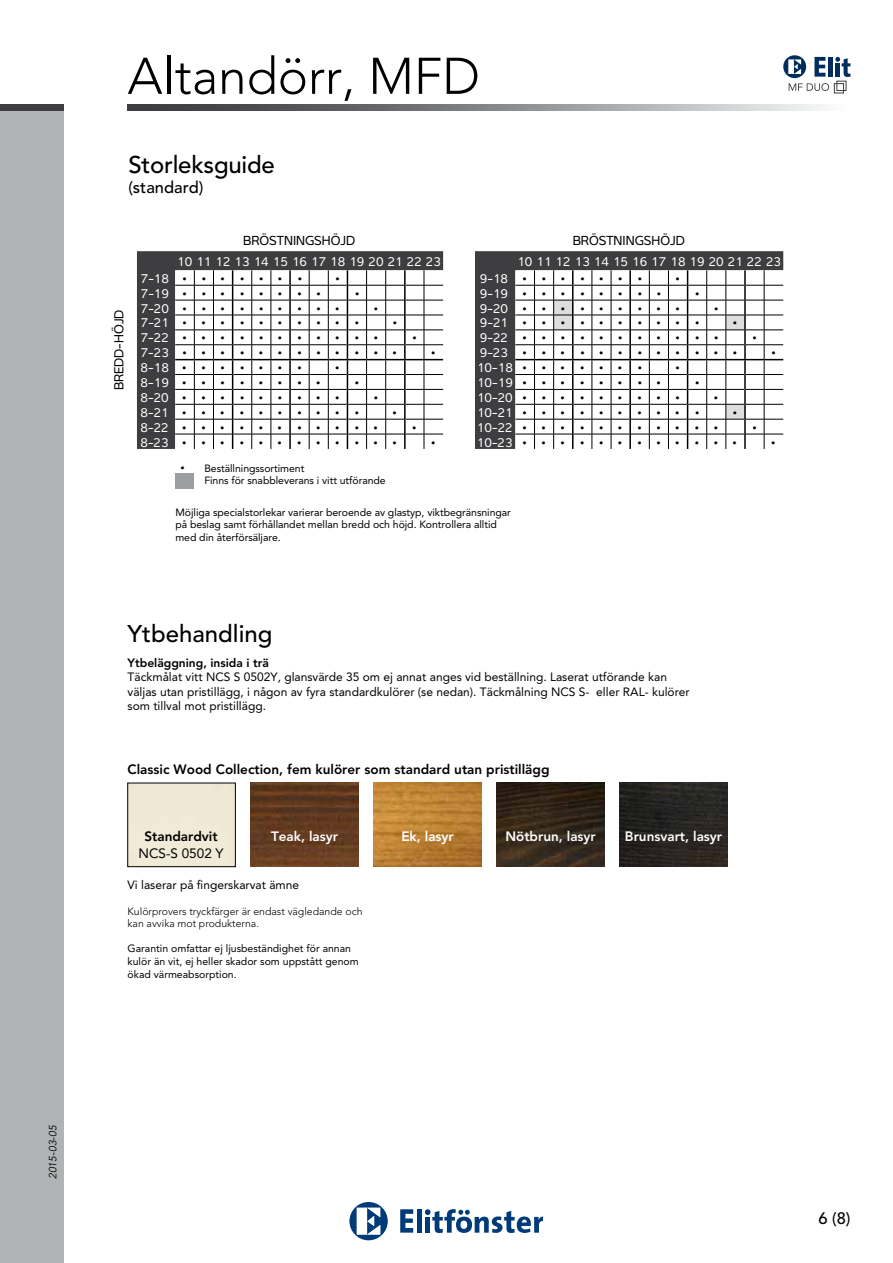
<style>
.page{position:relative;width:893px;height:1263px;background:#fff}
.page>*{position:absolute;margin:0;border:0;box-sizing:border-box;transform-origin:0 0}
.t1{font:300 51px "Avenir LT Std";color:#000}
.t2{font:500 24px "Avenir LT Std";letter-spacing:-.01em;color:#000}
.t3{font:500 16.5px "Avenir LT Std";color:#000}
.t4{font:13.5px "Interval Sans Pro";color:#000}
.t5{font:13.5px/17px "Interval Sans Pro";color:#fff}
.t6{font:800 13.5px "Avenir LT Std";color:#000}
.t7{font:800 13.5px "Avenir LT Std";color:#fff}
.t8{font:13.5px "Avenir LT Std";color:#000}
.t9{font:12px/14.4px "Avenir LT Std";color:#000}
.t10{font:800 12px "Avenir LT Std";color:#000}
.t11{font:10.5px/12.6px "Avenir LT Std";letter-spacing:-.005em;color:#000}
.t12{font:300 10.5px/12.6px "Avenir LT Std";color:#000}
.t13{font:italic 10.5px "Avenir LT Std";color:#000}
.s1{color:#000}
.s2{color:#fff}
.s3{font-family:"Interval Sans Pro";font-size:13.5px}
</style>
<div class="page">
<div style="left:0;top:107px;width:64px;height:1156px;background:#b1b3b4"></div>
<div style="left:0;top:104px;width:64px;height:6px;background:#3e3d40"></div>
<svg style="left:400px;top:1209px;width:13px;height:23px"></svg>
<hr style="left:417px;top:1209px;width:4px;height:23px;background:#003b79">
<svg style="left:425px;top:1209px;width:118px;height:24px"></svg>
<svg style="left:349px;top:1202px;width:39px;height:38px"></svg>
<img style="left:250px;top:783px;width:108px;height:84px">
<img style="left:373px;top:783px;width:108px;height:84px">
<img style="left:496px;top:783px;width:108px;height:84px">
<img style="left:619px;top:783px;width:108px;height:84px">
<svg style="left:128px;top:104px;width:693px;height:6px;background:#88898a"></svg>
<hr style="left:828px;top:57px;width:4px;height:20px;background:#002c5e">
<svg style="left:835px;top:57px;width:15px;height:20px"></svg>
<div style="left:836px;top:81px;width:10px;height:10px;border:1px solid #3e3d40"></div>
<div style="left:834px;top:83px;width:10px;height:10px;border:1px solid #3e3d40"></div>
<svg style="left:783px;top:55px;width:46px;height:36px"></svg>
<div style="left:137px;top:251px;width:306px;height:198px;background:#3e3d40"></div>
<svg style="left:175px;top:270px;width:268px;height:179px"></svg>
<div style="left:475px;top:251px;width:308px;height:198px;background:#3e3d40"></div>
<svg style="left:515px;top:270px;width:268px;height:179px"></svg>
<div style="left:175px;top:473px;width:18px;height:15px;background:#9c9e9f"></div>
<h1 class="t1" style="left:128px;top:46px;width:354px">Altandörr, MFD</h1>
<h2 class="t2" style="left:128px;top:151px;width:148px">Storleksguide</h2>
<p class="t3" style="left:128px;top:178px;width:77px">(standard)</p>
<p class="t4" style="left:243px;top:231px;width:113px">BRÖSTNINGSHÖJD</p>
<p class="t4" style="left:573px;top:231px;width:113px">BRÖSTNINGSHÖJD</p>
<p class="t4" style="left:109px;top:390px;width:82px;rotate:-90deg">BREDD-HÖJD</p>
<p class="t5" style="left:141px;top:252px;width:302px;text-indent:36px">10 11 12 13 14 15 16 17 18 19 20 21 22 23<br>7-18<span class="s1">•••••••</span></p>
<p class="t4" style="left:335px;top:268px;width:6px">•</p>
<p class="t5" style="left:480px;top:252px;width:303px;text-indent:37px">10 11 12 13 14 15 16 17 18 19 20 21 22 23<br>9-18<span class="s1">•••••••</span></p>
<p class="t4" style="left:675px;top:268px;width:6px">•</p>
<p class="t4" style="left:141px;top:283px;width:181px"><span class="s2">7-19</span>••••••••</p>
<p class="t4" style="left:355px;top:283px;width:6px">•</p>
<p class="t4" style="left:141px;top:298px;width:200px"><span class="s2">7-20</span>•••••••••</p>
<p class="t4" style="left:374px;top:298px;width:6px">•</p>
<p class="t4" style="left:141px;top:313px;width:220px"><span class="s2">7-21</span>••••••••••</p>
<p class="t4" style="left:393px;top:313px;width:6px">•</p>
<p class="t4" style="left:141px;top:328px;width:239px"><span class="s2">7-22</span>•••••••••••</p>
<p class="t4" style="left:412px;top:328px;width:6px">•</p>
<p class="t4" style="left:141px;top:342px;width:258px"><span class="s2">7-23</span>••••••••••••</p>
<p class="t4" style="left:431px;top:342px;width:6px">•</p>
<p class="t4" style="left:141px;top:358px;width:163px"><span class="s2">8-18</span>•••••••</p>
<p class="t4" style="left:335px;top:358px;width:6px">•</p>
<p class="t4" style="left:141px;top:372px;width:181px"><span class="s2">8-19</span>••••••••</p>
<p class="t4" style="left:355px;top:372px;width:6px">•</p>
<p class="t4" style="left:141px;top:387px;width:200px"><span class="s2">8-20</span>•••••••••</p>
<p class="t4" style="left:374px;top:387px;width:6px">•</p>
<p class="t4" style="left:141px;top:402px;width:220px"><span class="s2">8-21</span>••••••••••</p>
<p class="t4" style="left:392px;top:402px;width:6px">•</p>
<p class="t4" style="left:141px;top:417px;width:239px"><span class="s2">8-22</span>•••••••••••</p>
<p class="t4" style="left:412px;top:417px;width:6px">•</p>
<p class="t4" style="left:140px;top:432px;width:258px"><span class="s2">8-23</span>••••••••••••</p>
<p class="t4" style="left:431px;top:432px;width:6px">•</p>
<p class="t4" style="left:480px;top:283px;width:183px"><span class="s2">9-19</span>••••••••</p>
<p class="t4" style="left:695px;top:283px;width:6px">•</p>
<p class="t4" style="left:480px;top:298px;width:201px"><span class="s2">9-20</span>•••••••••</p>
<p class="t4" style="left:714px;top:298px;width:6px">•</p>
<p class="t4" style="left:480px;top:313px;width:221px"><span class="s2">9-21</span>••••••••••</p>
<p class="t4" style="left:733px;top:313px;width:6px">•</p>
<p class="t4" style="left:480px;top:328px;width:240px"><span class="s2">9-22</span>•••••••••••</p>
<p class="t4" style="left:752px;top:328px;width:6px">•</p>
<p class="t4" style="left:480px;top:342px;width:259px"><span class="s2">9-23</span>••••••••••••</p>
<p class="t4" style="left:771px;top:342px;width:6px">•</p>
<p class="t4" style="left:477px;top:358px;width:166px"><span class="s2">10-18</span>•••••••</p>
<p class="t4" style="left:675px;top:358px;width:6px">•</p>
<p class="t4" style="left:477px;top:372px;width:185px"><span class="s2">10-19</span>••••••••</p>
<p class="t4" style="left:695px;top:372px;width:6px">•</p>
<p class="t4" style="left:477px;top:387px;width:204px"><span class="s2">10-20</span>•••••••••</p>
<p class="t4" style="left:714px;top:387px;width:6px">•</p>
<p class="t4" style="left:477px;top:402px;width:224px"><span class="s2">10-21</span>••••••••••</p>
<p class="t4" style="left:733px;top:402px;width:6px">•</p>
<p class="t4" style="left:477px;top:417px;width:243px"><span class="s2">10-22</span>•••••••••••</p>
<p class="t4" style="left:752px;top:417px;width:6px">•</p>
<p class="t4" style="left:477px;top:432px;width:261px"><span class="s2">10-23</span>••••••••••••</p>
<p class="t4" style="left:771px;top:432px;width:6px">•</p>
<p class="t11" style="left:204px;top:462px;width:183px;text-indent:-24px"><span class="s3">•</span> Beställningssortiment<br>Finns för snabbleverans i vitt utförande</p>
<p class="t11" style="left:175px;top:506px;width:337px">Möjliga specialstorlekar varierar beroende av glastyp, viktbegränsningar på beslag samt förhållandet mellan bredd och höjd. Kontrollera alltid med din återförsäljare.</p>
<h2 class="t2" style="left:128px;top:620px;width:146px">Ytbehandling</h2>
<p class="t10" style="left:128px;top:656px;width:143px">Ytbeläggning, insida i trä</p>
<p class="t9" style="left:128px;top:670px;width:564px">Täckmålat vitt NCS S 0502Y, glansvärde 35 om ej annat anges vid beställning. Laserat utförande kan väljas utan pristillägg, i någon av fyra standardkulörer (se nedan). Täckmålning NCS S- eller RAL- kulörer som tillval mot pristillägg.</p>
<p class="t6" style="left:128px;top:761px;width:423px">Classic Wood Collection, fem kulörer som standard utan pristillägg</p>
<p class="t7" style="left:271px;top:829px;width:69px">Teak, lasyr</p>
<p class="t7" style="left:401px;top:829px;width:54px">Ek, lasyr</p>
<p class="t7" style="left:505px;top:829px;width:92px">Nötbrun, lasyr</p>
<p class="t7" style="left:625px;top:829px;width:99px">Brunsvart, lasyr</p>
<p class="t9" style="left:128px;top:878px;width:173px">Vi laserar på fingerskarvat ämne</p>
<p class="t12" style="left:128px;top:905px;width:236px">Kulörprovers tryckfärger är endast vägledande och kan avvika mot produkterna.</p>
<p class="t11" style="left:128px;top:942px;width:233px">Garantin omfattar ej ljusbeständighet för annan kulör än vit, ej heller skador som uppstått genom ökad värmeabsorption.</p>
<p class="t6" style="left:144px;top:829px;width:75px">Standardvit</p>
<p class="t8" style="left:139px;top:845px;width:87px">NCS-S 0502 Y</p>
<p class="t13" style="left:47px;top:1179px;width:55px;rotate:-90deg">2015-03-05</p>
<p class="t3" style="left:818px;top:1209px;width:34px">6 (8)</p>
</div>
